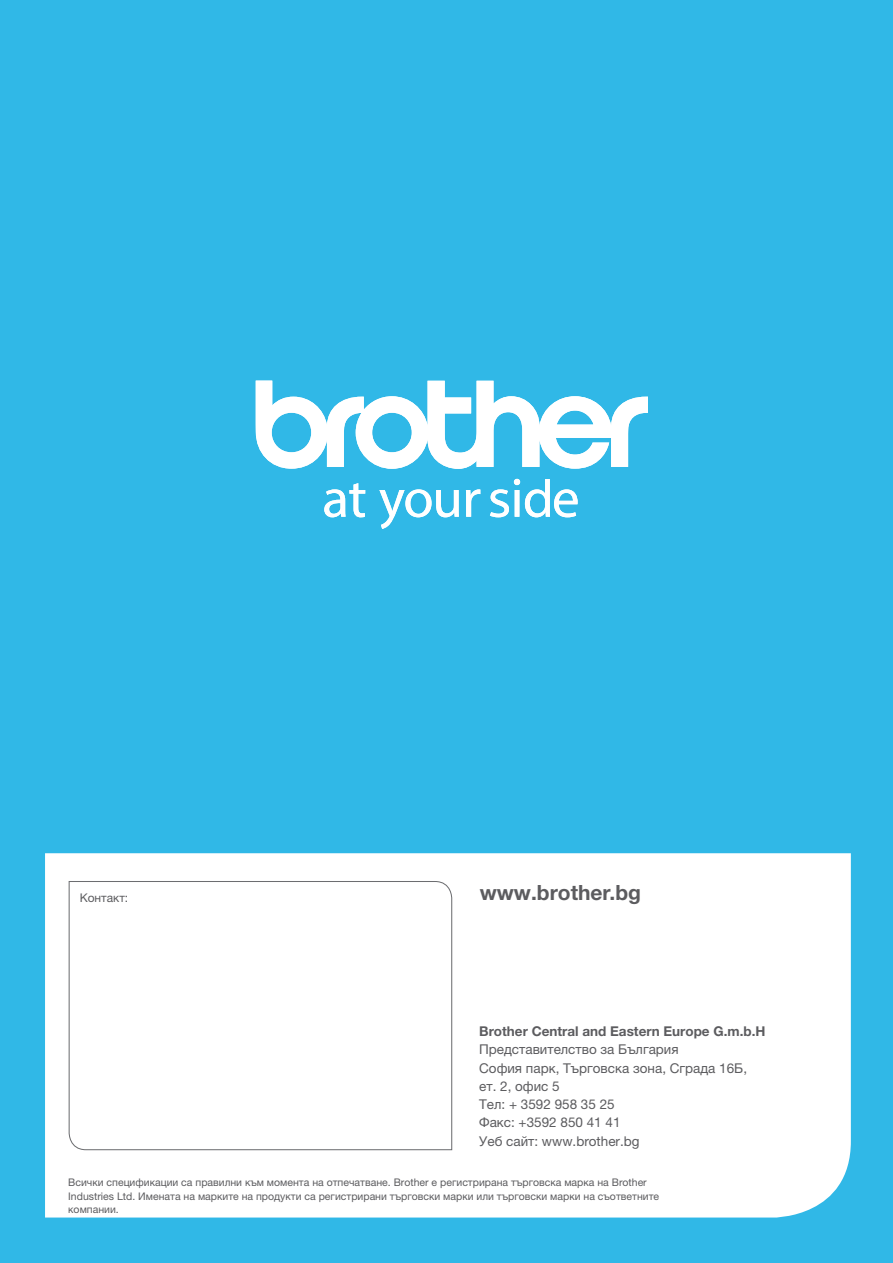
<style>
.page{position:relative;width:893px;height:1263px;background:#30b8e7}
.page>*{position:absolute;margin:0;border:0;box-sizing:border-box;transform-origin:0 0}
.t1{font:700 21px "Helvetica Neue LTW1 G";color:#5c5c5f}
.t2{font:13.5px/18.1px "Helvetica Neue LTW1 G";color:#5c5c5f}
.t3{font:700 13.5px "Helvetica Neue LTW1 G";color:#5c5c5f}
.t4{font:12px "Helvetica Neue LTW1 G";color:#5c5c5f}
.t5{font:10.5px/13.5px "Helvetica Neue LTW1 G";color:#5c5c5f}
</style>
<div class="page">
<div style="left:45px;top:853px;width:806px;height:364px;background:#fff"></div>
<div style="left:68px;top:880px;width:385px;height:271px;background:#fff"></div>
<svg style="left:256px;top:381px;width:392px;height:88px"></svg>
<svg style="left:324px;top:483px;width:41px;height:34px"></svg>
<svg style="left:379px;top:489px;width:80px;height:40px"></svg>
<svg style="left:466px;top:489px;width:14px;height:28px"></svg>
<svg style="left:490px;top:479px;width:88px;height:38px"></svg>
<div style="left:478px;top:884px;width:334px;height:23px;background:#fff"></div>
<p class="t4" style="left:80px;top:890px;width:50px">Контакт:</p>
<h1 class="t1" style="left:480px;top:880px;width:163px">www.brother.bg</h1>
<p class="t3" style="left:479px;top:1023px;width:288px">Brother Central and Eastern Europe G.m.b.H</p>
<p class="t2" style="left:479px;top:1040px;width:269px">Представителство за България<br>София парк, Търговска зона, Cграда 16Б, ет. 2, офис 5<br>Тел: + 3592 958 35 25<br>Факс: +3592 850 41 41<br>Уеб сайт: www.brother.bg</p>
<p class="t5" style="left:68px;top:1176px;width:592px">Всички спецификации са правилни към момента на отпечатване. Brother е регистрирана търговска марка на Brother<br>Industries Ltd. Имената на марките на продукти са регистрирани търговски марки или търговски марки на съответните компании.</p>
</div>
